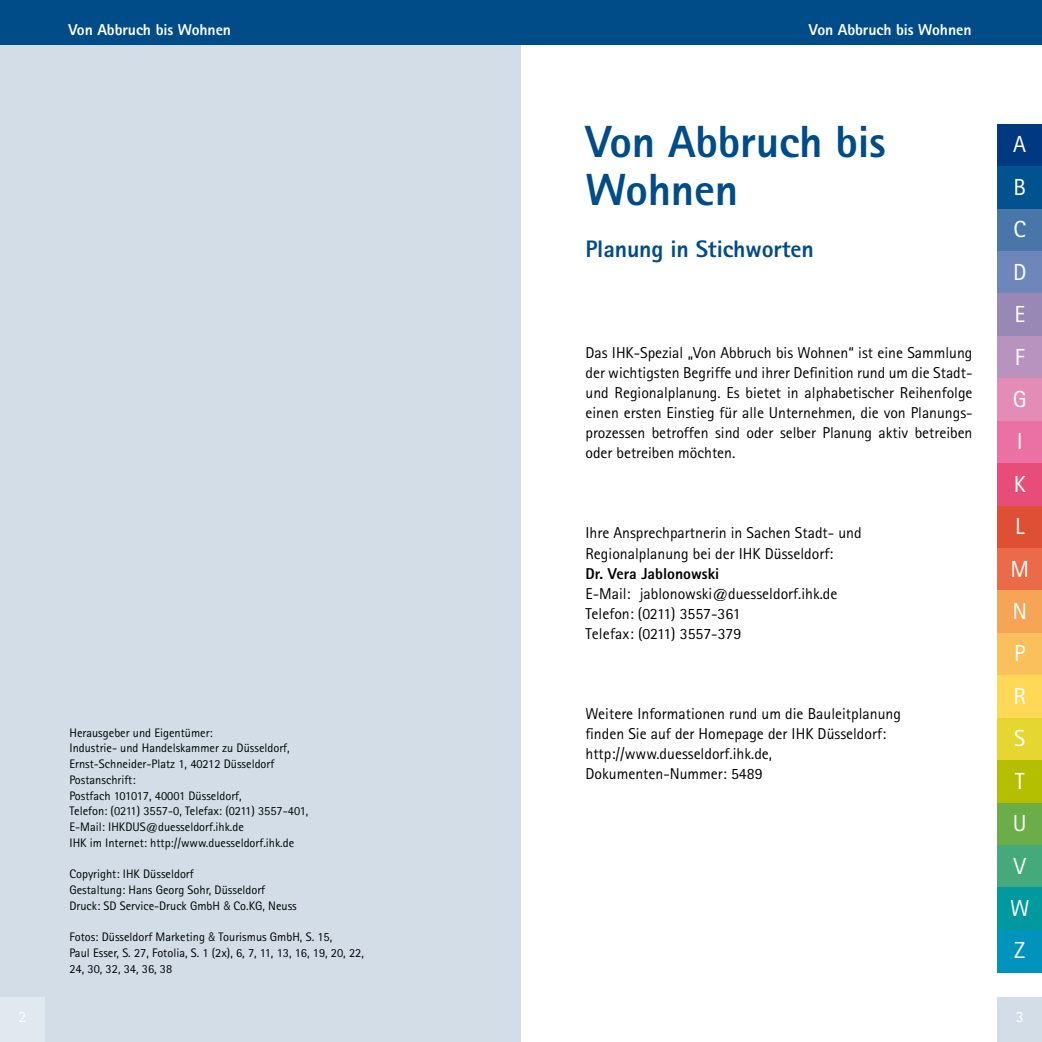
<style>
.page{position:relative;width:1042px;height:1042px;background:#fff}
.page>*{position:absolute;margin:0;border:0;box-sizing:border-box;transform-origin:0 0}
.t1{font:800 45.15px/47.8px "Agfa Rotis Sans Serif";letter-spacing:-.005em;color:#004c89}
.t2{font:800 23.8px "Agfa Rotis Sans Serif";letter-spacing:-.005em;color:#004c89}
.t3{font:23.28px/42.4px "Agfa Rotis Sans Serif";color:#fff}
.t4{font:15.75px/19.9px "Agfa Rotis Sans Serif";color:#000}
.t5{font:800 15.75px "Agfa Rotis Sans Serif";letter-spacing:-.005em;color:#fff}
.t6{font:800 15.75px "Agfa Rotis Sans Serif";color:#000}
.t7{font:15.75px "Agfa Rotis Sans Serif";color:#fff}
.t8{font:12.42px/15.8px "Agfa Rotis Sans Serif";color:#000}
.s1{font-family:"Frutiger";font-weight:300;font-stretch:condensed}
</style>
<div class="page">
<div style="left:997px;top:997px;width:45px;height:45px;background:#d2dde8"></div>
<div style="left:0;top:0;width:521px;height:1042px;background:#d2dde8"></div>
<div style="left:0;top:997px;width:45px;height:45px;background:#e1e8f0"></div>
<div style="left:997px;top:124px;width:45px;height:42px;background:#003882"></div>
<div style="left:997px;top:166px;width:45px;height:43px;background:#00538e"></div>
<div style="left:997px;top:209px;width:45px;height:42px;background:#4976a8"></div>
<div style="left:997px;top:251px;width:45px;height:43px;background:#6f86ba"></div>
<div style="left:997px;top:294px;width:45px;height:42px;background:#9888b5"></div>
<div style="left:997px;top:336px;width:45px;height:42px;background:#b993c0"></div>
<div style="left:997px;top:378px;width:45px;height:43px;background:#e38cb6"></div>
<div style="left:997px;top:421px;width:45px;height:42px;background:#eb71a4"></div>
<div style="left:997px;top:463px;width:45px;height:43px;background:#e74d78"></div>
<div style="left:997px;top:506px;width:45px;height:42px;background:#de4f36"></div>
<div style="left:997px;top:548px;width:45px;height:43px;background:#eb6b48"></div>
<div style="left:997px;top:591px;width:45px;height:42px;background:#f5a555"></div>
<div style="left:997px;top:633px;width:45px;height:42px;background:#fac05b"></div>
<div style="left:997px;top:675px;width:45px;height:43px;background:#ffd856"></div>
<div style="left:997px;top:718px;width:45px;height:42px;background:#e5d631"></div>
<div style="left:997px;top:760px;width:45px;height:43px;background:#b3bf00"></div>
<div style="left:997px;top:803px;width:45px;height:42px;background:#6aad49"></div>
<div style="left:997px;top:845px;width:45px;height:42px;background:#45aa7b"></div>
<div style="left:997px;top:887px;width:45px;height:43px;background:#009a9e"></div>
<div style="left:997px;top:930px;width:45px;height:42px;background:#0093bb"></div>
<div style="left:0;top:0;width:1042px;height:45px;background:#004c89"></div>
<p class="t7" style="left:18px;top:1008px;width:9px">2</p>
<p class="t5" style="left:68px;top:19px;width:164px">Von Abbruch bis Wohnen</p>
<p class="t5" style="left:809px;top:19px;width:164px">Von Abbruch bis Wohnen</p>
<h1 class="t1" style="left:585px;top:117px;width:302px">Von Abbruch bis<br>Wohnen</h1>
<h2 class="t2" style="left:585px;top:234px;width:230px">Planung in Stichworten</h2>
<p class="t4" style="left:585px;top:343px;width:388px;text-align:justify">Das IHK-Spezial „Von Abbruch bis Wohnen“ ist eine Sammlung der wichtigsten Begriffe und ihrer Definition rund um die Stadt&shy;und Regionalplanung. Es bietet in alphabetischer Reihenfolge einen ersten Einstieg für alle Unternehmen, die von Planungs&shy;prozessen betroffen sind oder selber Planung aktiv betreiben oder betreiben möchten.</p>
<p class="t8" style="left:69px;top:724px;width:240px">Herausgeber und Eigentümer:<br>Industrie- und Handelskammer zu Düsseldorf, Ernst-Schneider-Platz 1, 40212 Düsseldorf Postanschrift:<br>Postfach 101017, 40001 Düsseldorf,<br>Telefon: (0211) 3557-0, Telefax: (0211) 3557-401, E-Mail: IHKDUS@duesseldorf.ihk.de<br>IHK im Internet: http://www.duesseldorf.ihk.de</p>
<p class="t8" style="left:69px;top:866px;width:229px">Copyright: IHK Düsseldorf<br>Gestaltung: Hans Georg Sohr, Düsseldorf<br>Druck: SD Service-Druck GmbH <span class="s1">&amp;</span> Co.KG, Neuss</p>
<p class="t8" style="left:69px;top:929px;width:296px">Fotos: Düsseldorf Marketing <span class="s1">&amp;</span> Tourismus GmbH, S. 15,<br>Paul Esser, S. 27, Fotolia, S. 1 (2x), 6, 7, 11, 13, 16, 19, 20, 22,<br>24, 30, 32, 34, 36, 38</p>
<p class="t4" style="left:585px;top:523px;width:278px">Ihre Ansprechpartnerin in Sachen Stadt- und<br>Regionalplanung bei der IHK Düsseldorf:</p>
<p class="t6" style="left:585px;top:563px;width:135px">Dr. Vera Jablonowski</p>
<p class="t4" style="left:585px;top:583px;width:253px">E-Mail: jablonowski@duesseldorf.ihk.de<br>Telefon: (0211) 3557-361<br>Telefax: (0211) 3557-379</p>
<p class="t4" style="left:585px;top:703px;width:317px">Weitere Informationen rund um die Bauleitplanung finden Sie auf der Homepage der IHK Düsseldorf: http://www.duesseldorf.ihk.de, Dokumenten-Nummer: 5489</p>
<h3 class="t3" style="left:1010px;top:123px;width:21px">A<br>B<br>C<br>D<br>E<br>F<br>G<br>I<br>K<br>L<br>M<br>N<br>P<br>R<br>S<br>T<br>U<br>V<br>W<br>Z</h3>
<p class="t7" style="left:1015px;top:1008px;width:9px">3</p>
</div>
